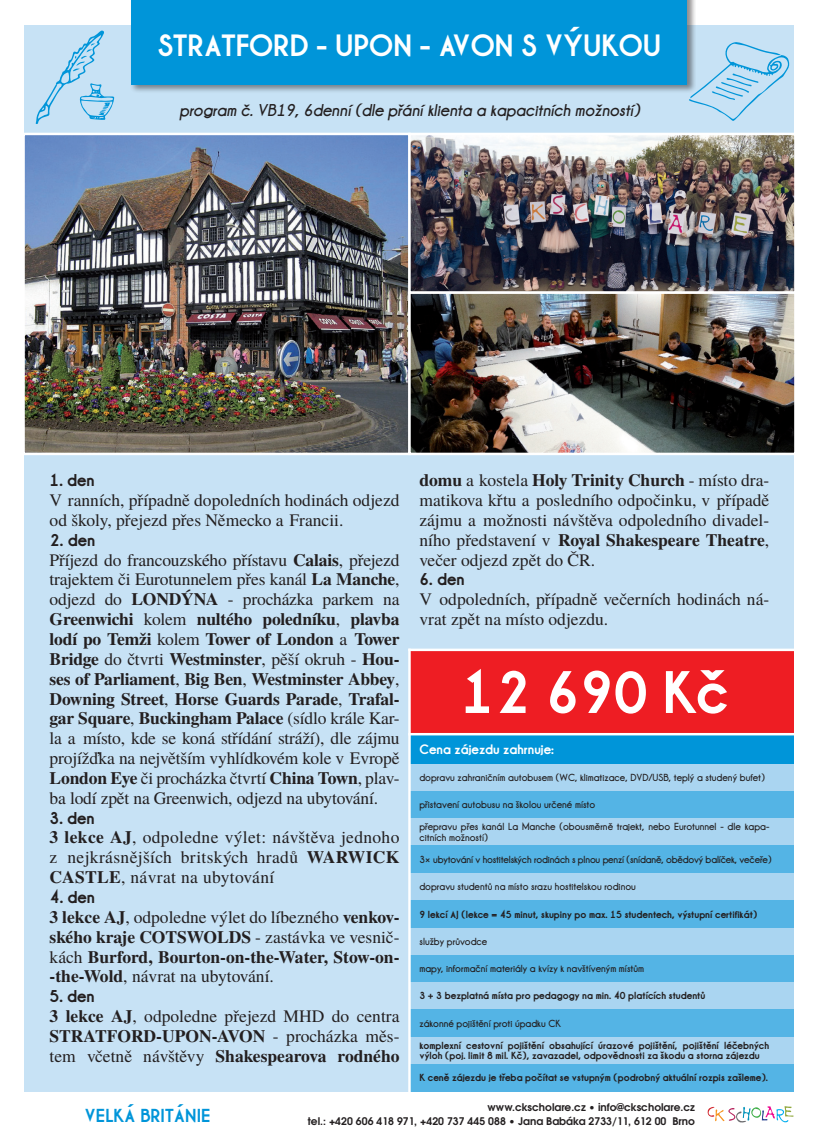
<style>
.page{position:relative;width:819px;height:1141px;background:#fff}
.page>*{position:absolute;margin:0;border:0;box-sizing:border-box;transform-origin:0 0}
.t1{font:700 61.25px "Champagne&Limousines Thick";color:#fff}
.t2{font:700 31.5px "Champagne&Limousines Thick";color:#fff}
.t3{font:700 19.25px "Champagne&Limousines Thick";color:#0095d9}
.t4{font:17.5px/19.8px "Te X Gyre Termes";color:#231f20;text-align:justify}
.t5{font:700 17.5px/19.8px "Te X Gyre Termes";color:#231f20;text-align:justify}
.t6{font:italic 17.5px "Champagne&Limousines Thick";color:#231f20}
.t7{font:700 17.5px "Champagne&Limousines Thick";color:#231f20}
.t8{font:700 14px "Champagne&Limousines Thick";color:#fff}
.t9{font:10.5px/21.5px "Champagne&Limousines Thick";color:#231f20}
.t10{font:700 10.5px/10.5px "Champagne&Limousines Thick";color:#231f20}
.t11{font:700 10.5px/14px "Te X Gyre Adventor";color:#231f20;text-align:right}
.s1{font-weight:700}
.s2{font-weight:400}
</style>
<div class="page">
<div style="left:25px;top:25px;width:769px;height:1066px;background:#c7e2f5"></div>
<div style="left:129px;top:0;width:567px;height:93px;background:#231f20;opacity:.5"></div>
<div style="left:131px;top:0;width:556px;height:84px;background:#0095d9"></div>
<img style="left:25px;top:136px;width:768px;height:316px">
<div style="left:22px;top:133px;width:388px;height:322px;border:2px solid #fff"></div>
<svg style="left:35px;top:30px;width:79px;height:94px"></svg>
<svg style="left:688px;top:42px;width:101px;height:79px"></svg>
<div style="left:408px;top:133px;width:388px;height:161px;border:2px solid #fff"></div>
<div style="left:408px;top:291px;width:388px;height:164px;border:2px solid #fff"></div>
<svg style="left:707px;top:1106px;width:86px;height:17px"></svg>
<div style="left:409px;top:764px;width:385px;height:27px;background:#aad5f1"></div>
<div style="left:409px;top:791px;width:385px;height:28px;background:#54b4e5"></div>
<div style="left:409px;top:928px;width:385px;height:27px;background:#aad5f1"></div>
<div style="left:409px;top:819px;width:385px;height:27px;background:#aad5f1"></div>
<div style="left:409px;top:955px;width:385px;height:27px;background:#54b4e5"></div>
<div style="left:409px;top:846px;width:385px;height:27px;background:#54b4e5"></div>
<div style="left:409px;top:982px;width:385px;height:27px;background:#aad5f1"></div>
<div style="left:409px;top:1037px;width:385px;height:27px;background:#aad5f1"></div>
<div style="left:409px;top:873px;width:385px;height:27px;background:#aad5f1"></div>
<div style="left:409px;top:1009px;width:385px;height:28px;background:#54b4e5"></div>
<div style="left:409px;top:1064px;width:385px;height:27px;background:#54b4e5"></div>
<div style="left:409px;top:900px;width:385px;height:28px;background:#54b4e5"></div>
<div style="left:409px;top:734px;width:385px;height:30px;background:#0095d9"></div>
<div style="left:409px;top:650px;width:385px;height:84px;background:#ee1d23"></div>
<hr style="left:408px;top:733px;width:386px;height:2px;background:#fff">
<hr style="left:408px;top:649px;width:386px;height:2px;background:#fff">
<hr style="left:408px;top:649px;width:2px;height:446px;background:#fff">
<h2 class="t2" style="left:158px;top:27px;width:505px">STRATFORD - UPON - AVON S VÝUKOU</h2>
<p class="t6" style="left:179px;top:100px;width:462px">program č. VB19, 6denní (dle přání klienta a kapacitních možností)</p>
<p class="t7" style="left:50px;top:470px;width:47px">1. den</p>
<p class="t4" style="left:50px;top:489px;width:351px">V ranních, případně dopoledních hodinách odjezd od školy, přejezd přes Německo a Francii.</p>
<p class="t7" style="left:50px;top:529px;width:47px">2. den</p>
<p class="t4" style="left:50px;top:549px;width:351px">Příjezd do francouzského přístavu <span class="s1">Calais</span>, přejezd trajektem či Eurotunnelem přes kanál <span class="s1">La Manche</span>, odjezd do <span class="s1">LONDÝNA</span> - procházka parkem na <span class="s1">Greenwichi</span> kolem <span class="s1">nultého poledníku</span>, <span class="s1">plavba lodí po Temži</span> kolem <span class="s1">Tower of London</span> a <span class="s1">Tower Bridge</span> do čtvrti <span class="s1">Westminster</span>, pěší okruh - <span class="s1">Hou&shy;ses of Parliament</span>, <span class="s1">Big Ben</span>, <span class="s1">Westminster Abbey</span>, <span class="s1">Downing Street</span>, <span class="s1">Horse Guards Parade</span>, <span class="s1">Trafal&shy;gar Square</span>, <span class="s1">Buckingham Palace</span> (sídlo krále Kar&shy;la a místo, kde se koná střídání stráží), dle zájmu projížďka na největším vyhlídkovém kole v Evropě <span class="s1">London Eye</span> či procházka čtvrtí <span class="s1">China Town</span>, plav&shy;ba lodí zpět na Greenwich, odjezd na ubytování.</p>
<p class="t7" style="left:50px;top:807px;width:47px">3. den</p>
<p class="t4" style="left:50px;top:827px;width:351px"><span class="s1">3 lekce AJ</span>, odpoledne výlet: návštěva jednoho z nejkrásnějších britských hradů <span class="s1">WARWICK CASTLE</span>, návrat na ubytování</p>
<p class="t7" style="left:50px;top:886px;width:47px">4. den</p>
<p class="t5" style="left:50px;top:906px;width:351px">3 lekce AJ<span class="s2">, odpoledne výlet do líbezného</span> venkov&shy;ského kraje COTSWOLDS <span class="s2">- zastávka ve vesnič&shy;kách</span> Burford, Bourton-on-the-Water, Stow-on--the-Wold<span class="s2">, návrat na ubytování.</span></p>
<p class="t7" style="left:50px;top:986px;width:47px">5. den</p>
<p class="t4" style="left:50px;top:1005px;width:351px"><span class="s1">3 lekce AJ</span>, odpoledne přejezd MHD do centra <span class="s1">STRATFORD-UPON-AVON</span> - procházka měs&shy;tem včetně návštěvy <span class="s1">Shakespearova rodného</span></p>
<p class="t4" style="left:419px;top:470px;width:351px"><span class="s1">domu</span> a kostela <span class="s1">Holy Trinity Church</span> - místo dra&shy;matikova křtu a posledního odpočinku, v případě zájmu a možnosti návštěva odpoledního divadel&shy;ního představení v <span class="s1">Royal Shakespeare Theatre</span>, večer odjezd zpět do ČR.</p>
<p class="t7" style="left:419px;top:569px;width:47px">6. den</p>
<p class="t4" style="left:419px;top:589px;width:351px">V odpoledních, případně večerních hodinách ná&shy;vrat zpět na místo odjezdu.</p>
<h1 class="t1" style="left:460px;top:655px;width:270px">12 690 Kč</h1>
<p class="t8" style="left:419px;top:741px;width:136px">Cena zájezdu zahrnuje:</p>
<p class="t9" style="left:419px;top:767px;width:347px">dopravu zahraničním autobusem (WC, klimatizace, DVD/USB, teplý a studený bufet)</p>
<p class="t9" style="left:419px;top:794px;width:351px">přistavení autobusu na školou určené místo<br>přepravu přes kanál La Manche (obousměrně trajekt, nebo Eurotunnel - dle kapa-</p>
<p class="t9" style="left:419px;top:827px;width:354px">citních možností)<br>3× ubytování v hostitelských rodinách s plnou penzí (snídaně, obědový balíček, večeře)</p>
<p class="t9" style="left:419px;top:876px;width:218px">dopravu studentů na místo srazu hostitelskou rodinou</p>
<p class="t10" style="left:419px;top:909px;width:339px">9 lekcí AJ (lekce = 45 minut, skupiny po max. 15 studentech, výstupní certifikát)</p>
<p class="t9" style="left:419px;top:931px;width:69px">služby průvodce</p>
<p class="t9" style="left:419px;top:958px;width:226px">mapy, informační materiály a kvízy k navštíveným místům</p>
<p class="t10" style="left:419px;top:991px;width:287px">3 + 3 bezplatná místa pro pedagogy na min. 40 platících studentů</p>
<p class="t10" style="left:419px;top:1040px;width:351px">komplexní cestovní pojištění obsahující úrazové pojištění, pojištění léčebných výloh (poj. limit 8 mil. Kč), zavazadel, odpovědnosti za škodu a storna zájezdu</p>
<p class="t9" style="left:419px;top:1013px;width:143px">zákonné pojištění proti úpadku CK</p>
<p class="t10" style="left:419px;top:1073px;width:350px">K ceně zájezdu je třeba počítat se vstupným (podrobný aktuální rozpis zašleme).</p>
<p class="t3" style="left:84px;top:1104px;width:128px">VELKÁ BRITÁNIE</p>
<p class="t11" style="left:308px;top:1099px;width:388px">www.ckscholare.cz • info@ckscholare.cz<br>tel.: +420 606 418 971, +420 737 445 088 • Jana Babáka 2733/11, 612 00 Brno</p>
</div>
